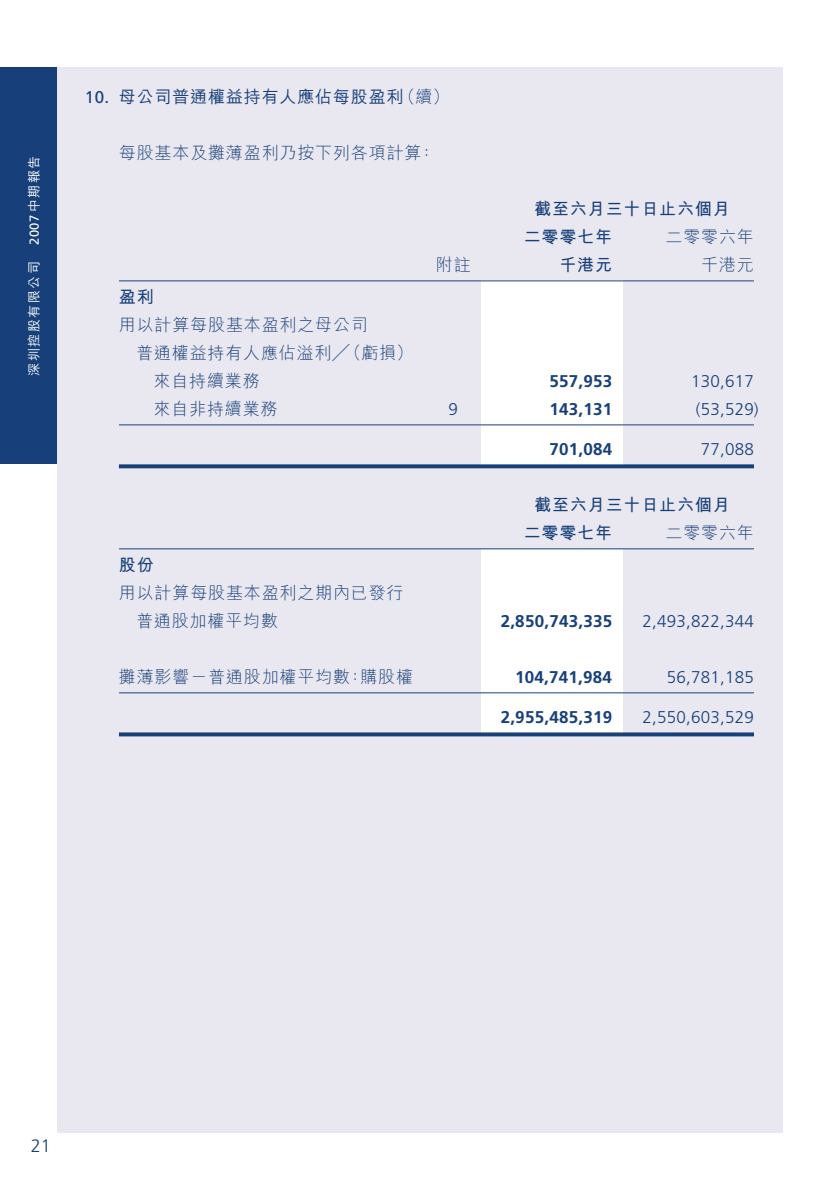
<style>
.page{position:relative;width:840px;height:1190px;background:#fff}
.page>*{position:absolute;margin:0;border:0;box-sizing:border-box;transform-origin:0 0}
.t1{font:300 18px "Frutiger";color:#17407a}
.t2{font:300 17px/28px "M Hei";letter-spacing:.05em;color:#17407a}
.t3{font:700 17px "Frutiger";letter-spacing:.015em;color:#17407a}
.t4{font:300 17px "Frutiger";letter-spacing:.015em;color:#17407a}
.t5{font:700 17px/28px "M Hei";letter-spacing:.05em;color:#17407a}
.t6{font:500 17px "M Hei";letter-spacing:.05em;color:#17407a}
.t7{font:500 13px "M Hei";letter-spacing:.115em;color:#fff}
.t8{font:13px "Frutiger";color:#fff}
.s1{font-family:"M Hei";font-weight:500}
.s2{font-family:"Frutiger";font-weight:400}
.s3{font-weight:300}
</style>
<div class="page">
<div style="left:0;top:67px;width:68px;height:397px;background:#17407a"></div>
<div style="left:57px;top:67px;width:725px;height:1066px;background:#e9e8f0"></div>
<div style="left:481px;top:549px;width:142px;height:185px;background:#fff"></div>
<div style="left:481px;top:281px;width:142px;height:186px;background:#fff"></div>
<hr style="left:119px;top:280px;width:635px;height:1px;background:#17407a">
<hr style="left:119px;top:424px;width:635px;height:1px;background:#17407a">
<svg style="left:119px;top:464px;width:635px;height:4px;background:#2b5085"></svg>
<hr style="left:119px;top:548px;width:635px;height:1px;background:#17407a">
<hr style="left:119px;top:692px;width:635px;height:1px;background:#17407a">
<svg style="left:119px;top:732px;width:635px;height:4px;background:#2f5387"></svg>
<p class="t8" style="left:29px;top:245px;width:90px;rotate:-90deg">2007<span class="s1">中期報告</span></p>
<p class="t7" style="left:29px;top:376px;width:116px;rotate:-90deg">深圳控股有限公司</p>
<p class="t6" style="left:85px;top:90px;width:366px"><span class="s2">10.</span> 母公司普通權益持有人應佔每股盈利<span class="s3">（續）</span></p>
<p class="t2" style="left:119px;top:141px;width:318px">每股基本及攤薄盈利乃按下列各項計算：</p>
<p class="t5" style="left:524px;top:197px;width:208px;text-indent:11px">截至六月三十日止六個月二零零七年</p>
<p class="t2" style="left:666px;top:225px;width:90px">二零零六年</p>
<p class="t2" style="left:436px;top:253px;width:36px">附註</p>
<p class="t5" style="left:559px;top:253px;width:54px">千港元</p>
<p class="t2" style="left:701px;top:253px;width:54px">千港元</p>
<p class="t5" style="left:119px;top:285px;width:36px">盈利</p>
<p class="t2" style="left:119px;top:313px;width:250px">用以計算每股基本盈利之母公司</p>
<p class="t2" style="left:136px;top:341px;width:279px">普通權益持有人應佔溢利／（虧損）</p>
<p class="t2" style="left:154px;top:369px;width:108px">來自持續業務</p>
<p class="t3" style="left:549px;top:374px;width:64px">557,953</p>
<p class="t4" style="left:691px;top:374px;width:64px">130,617</p>
<p class="t2" style="left:154px;top:397px;width:126px">來自非持續業務</p>
<p class="t4" style="left:449px;top:402px;width:11px">9</p>
<p class="t3" style="left:549px;top:402px;width:64px">143,131</p>
<p class="t4" style="left:696px;top:402px;width:64px">(53,529)</p>
<p class="t3" style="left:549px;top:442px;width:64px">701,084</p>
<p class="t4" style="left:701px;top:442px;width:55px">77,088</p>
<p class="t5" style="left:524px;top:493px;width:208px;text-indent:11px">截至六月三十日止六個月二零零七年</p>
<p class="t2" style="left:666px;top:521px;width:90px">二零零六年</p>
<p class="t5" style="left:119px;top:553px;width:36px">股份</p>
<p class="t2" style="left:136px;top:581px;width:269px;text-indent:-17px">用以計算每股基本盈利之期內已發行普通股加權平均數</p>
<p class="t3" style="left:501px;top:614px;width:113px">2,850,743,335</p>
<p class="t4" style="left:642px;top:614px;width:113px">2,493,822,344</p>
<p class="t2" style="left:119px;top:665px;width:296px">攤薄影響－普通股加權平均數：購股權</p>
<p class="t3" style="left:515px;top:670px;width:98px">104,741,984</p>
<p class="t4" style="left:667px;top:670px;width:89px">56,781,185</p>
<p class="t3" style="left:501px;top:710px;width:113px">2,955,485,319</p>
<p class="t4" style="left:642px;top:710px;width:113px">2,550,603,529</p>
<p class="t1" style="left:31px;top:1139px;width:22px">21</p>
</div>
